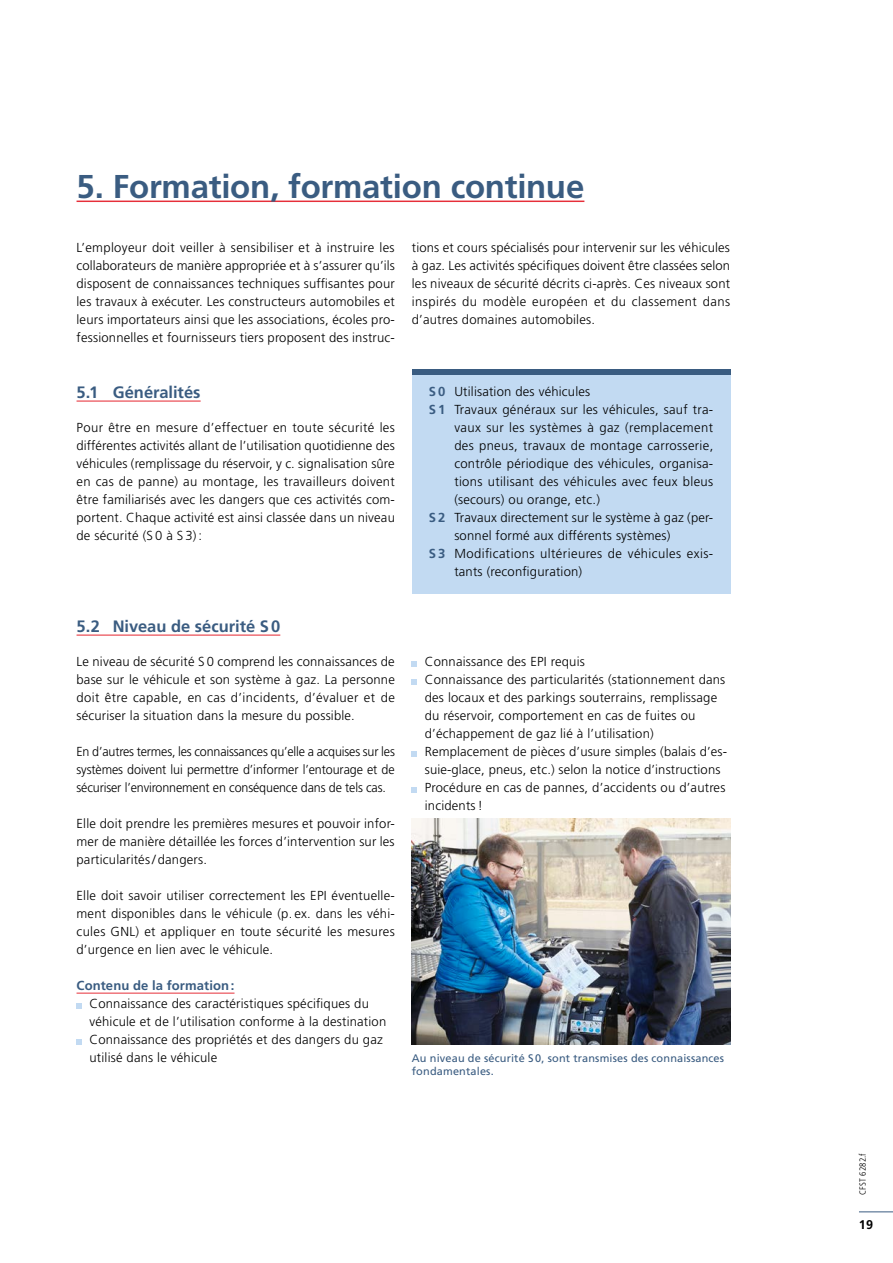
<style>
.page{position:relative;width:893px;height:1263px;background:#fff}
.page>*{position:absolute;margin:0;border:0;box-sizing:border-box;transform-origin:0 0}
.t1{font:700 33px "Frutiger LT Std";letter-spacing:-.005em;color:#3a5c81}
.t2{font:700 16.5px "Frutiger LT Std";color:#3a5c81}
.t3{font:300 13.05px/18px "Frutiger LT Std";letter-spacing:.015em;color:#000;text-align:justify}
.t4{font:300 13.05px/18px "Frutiger LT Std";letter-spacing:.015em;color:#000;text-align:justify;scale:.96 1}
.t5{font:300 13.05px "Frutiger LT Std";letter-spacing:.035em;color:#000}
.t6{font:700 13.05px "Frutiger LT Std";letter-spacing:.01em;color:#3a5c81}
.t7{font:700 12.6px "Frutiger LT Std";color:#000}
.t8{font:10.95px/13.2px "Frutiger LT Std";letter-spacing:.015em;color:#3a5c81}
.t9{font:300 condensed 9px "Frutiger LT Std";letter-spacing:.015em;color:#000}
.s1{font-weight:700;color:#3a5c81}
</style>
<div class="page">
<div style="left:412px;top:375px;width:318px;height:219px;background:#c2daf2"></div>
<div style="left:412px;top:370px;width:318px;height:5px;background:#3a5c81"></div>
<img style="left:412px;top:819px;width:318px;height:225px">
<hr style="left:77px;top:201px;width:507px;height:1px;background:#e62f39">
<hr style="left:77px;top:993px;width:158px;height:1px;background:#e62f39">
<svg style="left:77px;top:1003px;width:5px;height:5px"></svg>
<svg style="left:77px;top:1039px;width:5px;height:5px"></svg>
<svg style="left:412px;top:661px;width:5px;height:5px"></svg>
<svg style="left:412px;top:679px;width:5px;height:5px"></svg>
<svg style="left:412px;top:751px;width:5px;height:5px"></svg>
<svg style="left:412px;top:787px;width:5px;height:5px"></svg>
<hr style="left:77px;top:400px;width:124px;height:2px;background:#e62f39">
<hr style="left:77px;top:634px;width:203px;height:2px;background:#e62f39">
<hr style="left:859px;top:1211px;width:34px;height:1px;background:#3a5c81">
<h1 class="t1" style="left:77px;top:168px;width:509px">5. Formation, formation continue</h1>
<p class="t3" style="left:77px;top:239px;width:320px">L’employeur doit veiller à sensibiliser et à instruire les collaborateurs de manière appropriée et à s’assurer qu’ils disposent de connaissances techniques suffisantes pour les travaux à exécuter. Les constructeurs automobiles et leurs importateurs ainsi que les associations, écoles pro&shy;fessionnelles et fournisseurs tiers proposent des instruc-</p>
<p class="t2" style="left:77px;top:383px;width:126px">5.1 Généralités</p>
<p class="t3" style="left:77px;top:419px;width:320px">Pour être en mesure d’effectuer en toute sécurité les différentes activités allant de l’utilisation quotidienne des véhicules (remplissage du réservoir, y c. signalisation sûre en cas de panne) au montage, les travailleurs doivent être familiarisés avec les dangers que ces activités com&shy;portent. Chaque activité est ainsi classée dans un niveau de sécurité (S 0 à S 3) :</p>
<p class="t2" style="left:77px;top:617px;width:205px">5.2 Niveau de sécurité S 0</p>
<p class="t3" style="left:77px;top:653px;width:320px">Le niveau de sécurité S 0 comprend les connaissances de base sur le véhicule et son système à gaz. La personne doit être capable, en cas d’incidents, d’évaluer et de sécuriser la situation dans la mesure du possible.</p>
<p class="t4" style="left:77px;top:743px;width:333px">En d’autres termes, les connaissances qu’elle a acquises sur les systèmes doivent lui permettre d’informer l’entourage et de sécuriser l’environnement en conséquence dans de tels cas.</p>
<p class="t3" style="left:77px;top:815px;width:320px">Elle doit prendre les premières mesures et pouvoir infor&shy;mer de manière détaillée les forces d’intervention sur les particularités / dangers.</p>
<p class="t3" style="left:77px;top:887px;width:320px">Elle doit savoir utiliser correctement les EPI éventuelle&shy;ment disponibles dans le véhicule (p. ex. dans les véhi&shy;cules GNL) et appliquer en toute sécurité les mesures d’urgence en lien avec le véhicule.</p>
<p class="t6" style="left:77px;top:978px;width:159px">Contenu de la formation :</p>
<p class="t3" style="left:89px;top:995px;width:298px;text-align:left">Connaissance des caractéristiques spécifiques du véhicule et de l’utilisation conforme à la destination Connaissance des propriétés et des dangers du gaz utilisé dans le véhicule</p>
<p class="t3" style="left:412px;top:239px;width:320px">tions et cours spécialisés pour intervenir sur les véhicules à gaz. Les activités spécifiques doivent être classées selon les niveaux de sécurité décrits ci-après. Ces niveaux sont inspirés du modèle européen et du classement dans d’autres domaines automobiles.</p>
<p class="t3" style="left:429px;top:383px;width:163px"><span class="s1">S 0</span> Utilisation des véhicules</p>
<p class="t3" style="left:429px;top:401px;width:286px"><span class="s1">S 1</span> Travaux généraux sur les véhicules, sauf tra-</p>
<p class="t3" style="left:454px;top:419px;width:260px">vaux sur les systèmes à gaz (remplacement</p>
<p class="t3" style="left:454px;top:437px;width:260px">des pneus, travaux de montage carrosserie,</p>
<p class="t3" style="left:454px;top:455px;width:260px">contrôle périodique des véhicules, organisa-</p>
<p class="t3" style="left:454px;top:473px;width:260px">tions utilisant des véhicules avec feux bleus</p>
<p class="t3" style="left:454px;top:491px;width:147px">(secours) ou orange, etc.)</p>
<p class="t3" style="left:429px;top:509px;width:286px"><span class="s1">S 2</span> Travaux directement sur le système à gaz (per-</p>
<p class="t3" style="left:454px;top:527px;width:218px">sonnel formé aux différents systèmes)</p>
<p class="t5" style="left:429px;top:547px;width:286px"><span class="s1">S 3</span> Modifications ultérieures de véhicules exis-</p>
<p class="t3" style="left:454px;top:563px;width:129px">tants (reconfiguration)</p>
<p class="t3" style="left:425px;top:653px;width:304px;text-align:left">Connaissance des EPI requis<br>Connaissance des particularités (stationnement dans des locaux et des parkings souterrains, remplissage du réservoir, comportement en cas de fuites ou d’échappement de gaz lié à l’utilisation)<br>Remplacement de pièces d’usure simples (balais d’es&shy;suie-glace, pneus, etc.) selon la notice d’instructions Procédure en cas de pannes, d’accidents ou d’autres incidents !</p>
<p class="t8" style="left:412px;top:1052px;width:314px">Au niveau de sécurité S 0, sont transmises des connaissances fondamentales.</p>
<p class="t9" style="left:857px;top:1195px;width:43px;rotate:-90deg">CFST 6282.f</p>
<p class="t7" style="left:859px;top:1218px;width:16px">19</p>
</div>
